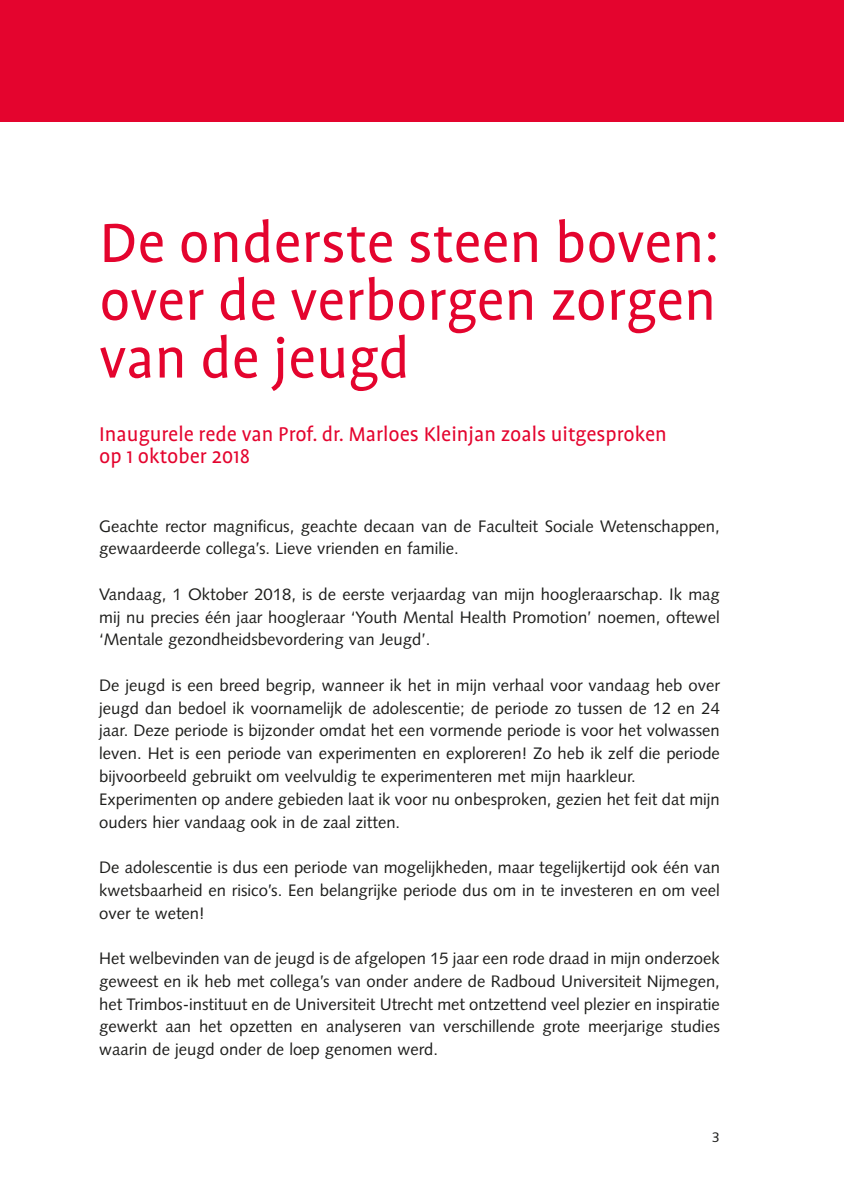
<style>
.page{position:relative;width:844px;height:1191px;background:#fff}
.page>*{position:absolute;margin:0;border:0;box-sizing:border-box;transform-origin:0 0}
._00-Titel_rapport{font:63px/57.8px "Profile";color:#e4042e;text-align:justify}
._00-Auteurs{font:22.75px/22.8px "Profile OT";color:#e4042e}
._05-Brood{font:16.62px/22.8px "Syntax LT Std";color:#1d1d1b;text-align:justify}
.t1{font:14px "Syntax LT Std";color:#1d1d1b}
</style>
<div class="page">
<div style="left:0;top:0;width:843px;height:122px;background:#e4042e"></div>
<p class="_00-Titel_rapport" style="left:99px;top:214px;width:621px">De onderste steen boven: over de verborgen zorgen van de jeugd</p>
<p class="_00-Auteurs" style="left:99px;top:423px;width:569px">Inaugurele rede van Prof. dr. Marloes Kleinjan zoals uitgesproken op 1 oktober 2018</p>
<p class="_05-Brood" style="left:99px;top:514px;width:622px">Geachte rector magnificus, geachte decaan van de Faculteit Sociale Wetenschappen, gewaardeerde collega’s. Lieve vrienden en familie.</p>
<p class="_05-Brood" style="left:99px;top:583px;width:622px">Vandaag, 1 Oktober 2018, is de eerste verjaardag van mijn hoogleraarschap. Ik mag mij nu precies één jaar hoogleraar ‘Youth Mental Health Promotion’ noemen, oftewel ‘Mentale gezondheidsbevordering van Jeugd’.</p>
<p class="_05-Brood" style="left:99px;top:674px;width:622px">De jeugd is een breed begrip, wanneer ik het in mijn verhaal voor vandaag heb over jeugd dan bedoel ik voornamelijk de adolescentie; de periode zo tussen de 12 en 24 jaar. Deze periode is bijzonder omdat het een vormende periode is voor het volwassen leven. Het is een periode van experimenten en exploreren! Zo heb ik zelf die periode bijvoorbeeld gebruikt om veelvuldig te experimenteren met mijn haarkleur.</p>
<p class="_05-Brood" style="left:99px;top:787px;width:622px">Experimenten op andere gebieden laat ik voor nu onbesproken, gezien het feit dat mijn ouders hier vandaag ook in de zaal zitten.</p>
<p class="_05-Brood" style="left:99px;top:856px;width:622px">De adolescentie is dus een periode van mogelijkheden, maar tegelijkertijd ook één van kwetsbaarheid en risico’s. Een belangrijke periode dus om in te investeren en om veel over te weten!</p>
<p class="_05-Brood" style="left:99px;top:947px;width:622px">Het welbevinden van de jeugd is de afgelopen 15 jaar een rode draad in mijn onderzoek geweest en ik heb met collega’s van onder andere de Radboud Universiteit Nijmegen, het Trimbos-instituut en de Universiteit Utrecht met ontzettend veel plezier en inspiratie gewerkt aan het opzetten en analyseren van verschillende grote meerjarige studies waarin de jeugd onder de loep genomen werd.</p>
<p class="t1" style="left:712px;top:1129px;width:9px">3</p>
</div>
